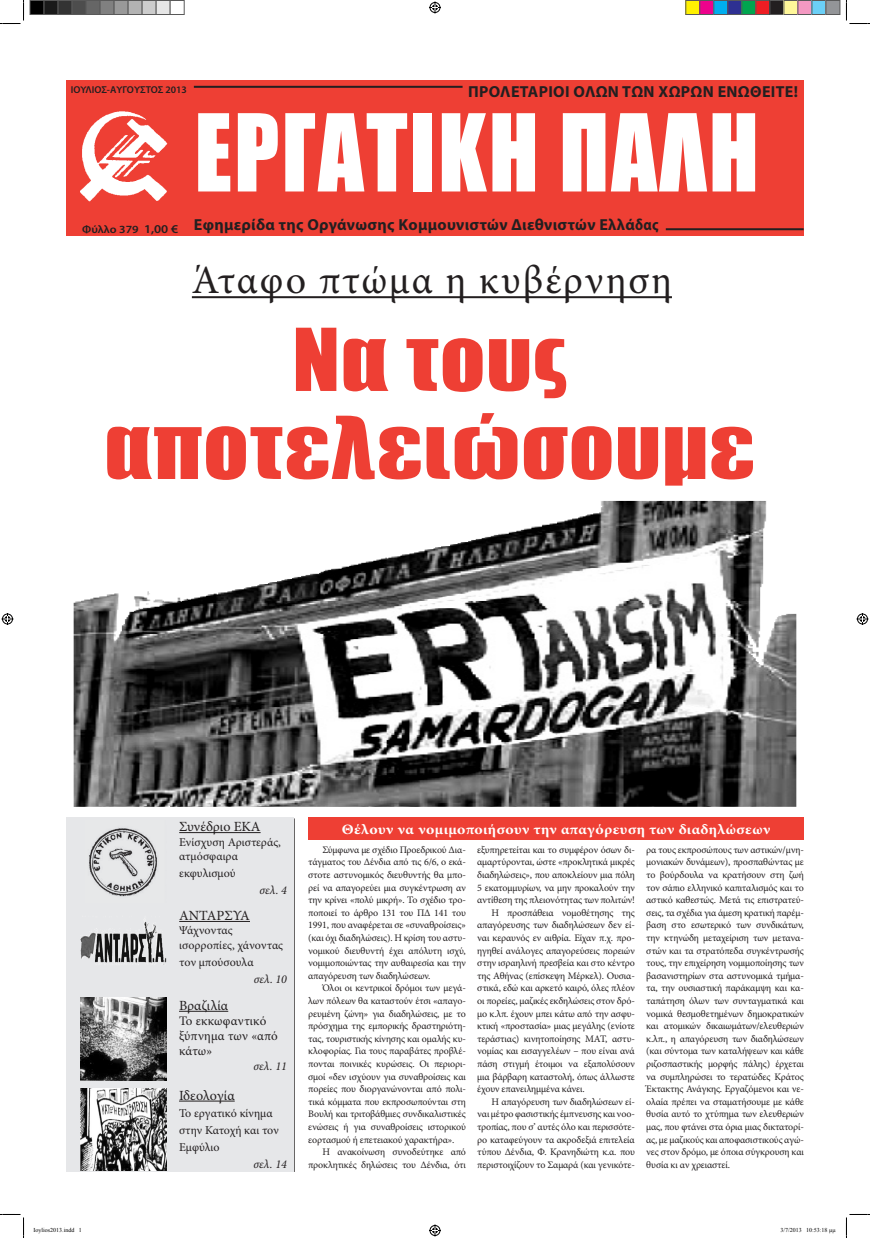
<style>
.page{position:relative;width:870px;height:1238px;background:#fff}
.page>*{position:absolute;margin:0;border:0;box-sizing:border-box;transform-origin:0 0}
.t1{font:99px "Impact";letter-spacing:.025em;color:#fff;scale:.91 1}
.t2{font:80px/88px "Impact";letter-spacing:.015em;color:#ee3f34;text-align:center;scale:1.1 1}
.t3{font:40px "Minion Pro";letter-spacing:.05em;color:#231f20}
.t4{font:700 16px "Myriad Pro";letter-spacing:.02em;color:#231f20}
.t5{font:700 14.2px "Minion Pro";letter-spacing:.02em;color:#fff;scale:1.11 1}
.t6{font:14px "Minion Pro";color:#231f20}
.t7{font:13px/15px "Minion Pro";letter-spacing:.005em;color:#231f20}
.t8{font:12px/14.4px "Minion Pro";color:#231f20}
.t9{font:italic 12px "Minion Pro";color:#231f20}
.t10{font:600 11px "Myriad Pro";color:#231f20;scale:1.1 1}
.t11{font:10px/12.6px "Minion Pro";letter-spacing:-.015em;color:#231f20;text-align:justify}
.t12{font:600 10px "Myriad Pro";color:#231f20}
.t13{font:6px "Times New Roman";color:#000}
.s1{font-size:12px}
</style>
<div class="page">
<div style="left:66px;top:80px;width:737px;height:156px;background:#ee3f34"></div>
<hr style="left:293px;top:818px;width:1px;height:354px;background:#231f20">
<div style="left:66px;top:817px;width:227px;height:355px;background:#e6e7e9"></div>
<hr style="left:194px;top:86px;width:268px;height:2px;background:#231f20">
<hr style="left:665px;top:228px;width:138px;height:2px;background:#231f20">
<div style="left:308px;top:817px;width:495px;height:22px;background:#ee3f34"></div>
<img style="left:80px;top:997px;width:86px;height:83px">
<hr style="left:192px;top:296px;width:479px;height:2px;background:#231f20">
<img style="left:74px;top:501px;width:721px;height:306px">
<hr style="left:179px;top:832px;width:81px;height:1px;background:#231f20">
<hr style="left:179px;top:1011px;width:49px;height:1px;background:#231f20">
<hr style="left:179px;top:1100px;width:55px;height:1px;background:#231f20">
<hr style="left:179px;top:921px;width:71px;height:1px;background:#231f20">
<img style="left:89px;top:828px;width:68px;height:69px">
<img style="left:81px;top:933px;width:85px;height:32px">
<img style="left:80px;top:111px;width:88px;height:91px">
<img style="left:80px;top:1088px;width:86px;height:82px">
<svg style="left:0;top:0;width:24px;height:24px"></svg>
<svg style="left:0;top:1214px;width:24px;height:24px"></svg>
<svg style="left:845px;top:0;width:24px;height:24px"></svg>
<svg style="left:845px;top:1214px;width:24px;height:24px"></svg>
<svg style="left:429px;top:2px;width:12px;height:12px"></svg>
<svg style="left:429px;top:1224px;width:12px;height:12px"></svg>
<svg style="left:2px;top:613px;width:12px;height:12px"></svg>
<svg style="left:856px;top:613px;width:12px;height:12px"></svg>
<div style="left:30px;top:1px;width:14px;height:14px;background:#000"></div>
<div style="left:30px;top:0;width:15px;height:15px;border:1px solid #595959"></div>
<div style="left:44px;top:1px;width:14px;height:14px;background:#1a1a1a"></div>
<div style="left:44px;top:0;width:15px;height:15px;border:1px solid #595959"></div>
<div style="left:58px;top:1px;width:14px;height:14px;background:#333"></div>
<div style="left:58px;top:0;width:15px;height:15px;border:1px solid #595959"></div>
<div style="left:72px;top:1px;width:14px;height:14px;background:#4d4d4d"></div>
<div style="left:72px;top:0;width:15px;height:15px;border:1px solid #595959"></div>
<div style="left:86px;top:1px;width:14px;height:14px;background:#666"></div>
<div style="left:86px;top:0;width:15px;height:15px;border:1px solid #595959"></div>
<div style="left:100px;top:1px;width:14px;height:14px;background:#808080"></div>
<div style="left:100px;top:0;width:15px;height:15px;border:1px solid #595959"></div>
<div style="left:114px;top:1px;width:14px;height:14px;background:#999"></div>
<div style="left:114px;top:0;width:15px;height:15px;border:1px solid #595959"></div>
<div style="left:128px;top:1px;width:14px;height:14px;background:#b3b3b3"></div>
<div style="left:128px;top:0;width:15px;height:15px;border:1px solid #595959"></div>
<div style="left:142px;top:1px;width:14px;height:14px;background:#ccc"></div>
<div style="left:142px;top:0;width:15px;height:15px;border:1px solid #595959"></div>
<div style="left:156px;top:1px;width:14px;height:14px;background:#e6e6e6"></div>
<div style="left:156px;top:0;width:15px;height:15px;border:1px solid #595959"></div>
<div style="left:170px;top:0;width:15px;height:15px;border:1px solid #595959"></div>
<div style="left:685px;top:1px;width:14px;height:14px;background:#fff101"></div>
<div style="left:685px;top:0;width:15px;height:15px;border:1px solid #595959"></div>
<div style="left:699px;top:1px;width:14px;height:14px;background:#ed028c"></div>
<div style="left:699px;top:0;width:15px;height:15px;border:1px solid #595959"></div>
<div style="left:713px;top:1px;width:14px;height:14px;background:#00aeef"></div>
<div style="left:713px;top:0;width:15px;height:15px;border:1px solid #595959"></div>
<div style="left:727px;top:1px;width:14px;height:14px;background:#2e3092"></div>
<div style="left:727px;top:0;width:15px;height:15px;border:1px solid #595959"></div>
<div style="left:741px;top:1px;width:14px;height:14px;background:#00a54f"></div>
<div style="left:741px;top:0;width:15px;height:15px;border:1px solid #595959"></div>
<div style="left:755px;top:1px;width:14px;height:14px;background:#ee1d23"></div>
<div style="left:755px;top:0;width:15px;height:15px;border:1px solid #595959"></div>
<div style="left:769px;top:1px;width:14px;height:14px;background:#231f20"></div>
<div style="left:769px;top:0;width:15px;height:15px;border:1px solid #595959"></div>
<div style="left:783px;top:1px;width:14px;height:14px;background:#fff79a"></div>
<div style="left:783px;top:0;width:15px;height:15px;border:1px solid #595959"></div>
<div style="left:797px;top:1px;width:14px;height:14px;background:#f499c2"></div>
<div style="left:797px;top:0;width:15px;height:15px;border:1px solid #595959"></div>
<div style="left:811px;top:1px;width:14px;height:14px;background:#6bcff6"></div>
<div style="left:811px;top:0;width:15px;height:15px;border:1px solid #595959"></div>
<div style="left:825px;top:1px;width:14px;height:14px;background:#939598"></div>
<div style="left:825px;top:0;width:15px;height:15px;border:1px solid #595959"></div>
<p class="t12" style="left:71px;top:83px;width:118px">ΙΟΥΛΙΟΣ-ΑΥΓΟΥΣΤΟΣ 2013</p>
<p class="t4" style="left:468px;top:81px;width:331px">ΠΡΟΛΕΤΑΡΙΟΙ ΟΛΩΝ ΤΩΝ ΧΩΡΩΝ ΕΝΩΘΕΙΤΕ!</p>
<p class="t1" style="left:194px;top:76px;width:621px">ΕΡΓΑΤΙΚΗ ΠΑΛΗ</p>
<p class="t10" style="left:82px;top:223px;width:89px">Φύλλο 379 <span class="s1">1,00 €</span></p>
<p class="t4" style="left:194px;top:214px;width:466px">Εφημερίδα της Οργάνωσης Κομμουνιστών Διεθνιστών Ελλάδας</p>
<p class="t3" style="left:192px;top:254px;width:481px">Άταφο πτώμα η κυβέρνηση</p>
<p class="t2" style="left:105px;top:313px;width:592px">Να τους αποτελειώσουμε</p>
<p class="t6" style="left:179px;top:817px;width:83px">Συνέδριο ΕΚΑ</p>
<p class="t8" style="left:179px;top:834px;width:103px">Ενίσχυση Αριστεράς, ατμόσφαιρα</p>
<p class="t8" style="left:179px;top:866px;width:58px">εκφυλισμού</p>
<p class="t9" style="left:259px;top:882px;width:29px">σελ. 4</p>
<p class="t6" style="left:179px;top:906px;width:72px">ΑΝΤΑΡΣΥΑ</p>
<p class="t8" style="left:179px;top:923px;width:105px">Ψάχνοντας ισορροπίες, χάνοντας</p>
<p class="t8" style="left:179px;top:955px;width:76px">τον μπούσουλα</p>
<p class="t9" style="left:253px;top:970px;width:35px">σελ. 10</p>
<p class="t6" style="left:179px;top:996px;width:51px">Βραζιλία</p>
<p class="t7" style="left:179px;top:1013px;width:100px">Το εκκωφαντικό ξύπνημα των «από κάτω»</p>
<p class="t9" style="left:253px;top:1058px;width:35px">σελ. 11</p>
<p class="t6" style="left:179px;top:1085px;width:57px">Ιδεολογία</p>
<p class="t8" style="left:179px;top:1104px;width:101px;line-height:17px">Το εργατικό κίνημα στην Κατοχή και τον<br>Εμφύλιο</p>
<p class="t9" style="left:253px;top:1155px;width:35px">σελ. 14</p>
<p class="t5" style="left:341px;top:819px;width:387px">Θέλουν να νομιμοποιήσουν την απαγόρευση των διαδηλώσεων</p>
<p class="t11" style="left:308px;top:843px;width:159px;text-indent:14px">Σύμφωνα με σχέδιο Προεδρικού Δια&shy;τάγματος του Δένδια από τις 6/6, ο εκά&shy;στοτε αστυνομικός διευθυντής θα μπο&shy;ρεί να απαγορεύει μια συγκέντρωση αν την κρίνει «πολύ μικρή». Το σχέδιο τρο&shy;ποποιεί το άρθρο 131 του ΠΔ 141 του 1991, που αναφέρεται σε «συναθροίσεις» (και όχι διαδηλώσεις). Η κρίση του αστυ&shy;νομικού διευθυντή έχει απόλυτη ισχύ, νομιμοποιώντας την αυθαιρεσία και την απαγόρευση των διαδηλώσεων.</p>
<p class="t11" style="left:308px;top:982px;width:159px;text-indent:14px">Όλοι οι κεντρικοί δρόμοι των μεγά&shy;λων πόλεων θα καταστούν έτσι «απαγο&shy;ρευμένη ζώνη» για διαδηλώσεις, με το πρόσχημα της εμπορικής δραστηριότη&shy;τας, τουριστικής κίνησης και ομαλής κυ&shy;κλοφορίας. Για τους παραβάτες προβλέ&shy;πονται ποινικές κυρώσεις. Οι περιορι&shy;σμοί «δεν ισχύουν για συναθροίσεις και πορείες που διοργανώνονται από πολι&shy;τικά κόμματα που εκπροσωπούνται στη Βουλή και τριτοβάθμιες συνδικαλιστικές ενώσεις ή για συναθροίσεις ιστορικού εορτασμού ή επετειακού χαρακτήρα».</p>
<p class="t11" style="left:308px;top:1145px;width:159px;text-align:right">Η ανακοίνωση συνοδεύτηκε από προκλητικές δηλώσεις του Δένδια, ότι</p>
<p class="t11" style="left:477px;top:843px;width:159px">εξυπηρετείται και το συμφέρον όσων δι&shy;αμαρτύρονται, ώστε «προκλητικά μικρές διαδηλώσεις», που αποκλείουν μια πόλη 5 εκατομμυρίων, να μην προκαλούν την αντίθεση της πλειονότητας των πολιτών!</p>
<p class="t11" style="left:477px;top:906px;width:159px;text-indent:14px">Η προσπάθεια νομοθέτησης της απαγόρευσης των διαδηλώσεων δεν εί&shy;ναι κεραυνός εν αιθρία. Είχαν π.χ. προ&shy;ηγηθεί ανάλογες απαγορεύσεις πορειών στην ισραηλινή πρεσβεία και στο κέντρο της Αθήνας (επίσκεψη Μέρκελ). Ουσια&shy;στικά, εδώ και αρκετό καιρό, όλες πλέον οι πορείες, μαζικές εκδηλώσεις στον δρό&shy;μο κ.λπ. έχουν μπει κάτω από την ασφυ&shy;κτική «προστασία» μιας μεγάλης (ενίοτε τεράστιας) κινητοποίησης ΜΑΤ, αστυ&shy;νομίας και εισαγγελέων – που είναι ανά πάση στιγμή έτοιμοι να εξαπολύσουν μια βάρβαρη καταστολή, όπως άλλωστε έχουν επανειλημμένα κάνει.</p>
<p class="t11" style="left:477px;top:1095px;width:159px;text-indent:14px">Η απαγόρευση των διαδηλώσεων εί&shy;ναι μέτρο φασιστικής έμπνευσης και νοο&shy;τροπίας, που σ’ αυτές όλο και περισσότε&shy;ρο καταφεύγουν τα ακροδεξιά επιτελεία τύπου Δένδια, Φ. Κρανηδιώτη κ.α. που περιστοιχίζουν το Σαμαρά (και γενικότε-</p>
<p class="t11" style="left:646px;top:843px;width:159px">ρα τους εκπροσώπους των αστικών/μνη&shy;μονιακών δυνάμεων), προσπαθώντας με το βούρδουλα να κρατήσουν στη ζωή τον σάπιο ελληνικό καπιταλισμός και το αστικό καθεστώς. Μετά τις επιστρατεύ&shy;σεις, τα σχέδια για άμεση κρατική παρέμ&shy;βαση στο εσωτερικό των συνδικάτων, την κτηνώδη μεταχείριση των μετανα&shy;στών και τα στρατόπεδα συγκέντρωσής τους, την επιχείρηση νομιμοποίησης των βασανιστηρίων στα αστυνομικά τμήμα&shy;τα, την ουσιαστική παράκαμψη και κα&shy;ταπάτηση όλων των συνταγματικά και νομικά θεσμοθετημένων δημοκρατικών και ατομικών δικαιωμάτων/ελευθεριών κ.λπ., η απαγόρευση των διαδηλώσεων (και σύντομα των καταλήψεων και κάθε ριζοσπαστικής μορφής πάλης) έρχεται να συμπληρώσει το τερατώδες Κράτος Έκτακτης Ανάγκης. Εργαζόμενοι και νε&shy;ολαία πρέπει να σταματήσουμε με κάθε θυσία αυτό το χτύπημα των ελευθεριών μας, που φτάνει στα όρια μιας δικτατορί&shy;ας, με μαζικούς και αποφασιστικούς αγώ&shy;νες στον δρόμο, με όποια σύγκρουση και θυσία κι αν χρειαστεί.</p>
<p class="t13" style="left:34px;top:1226px;width:50px">Ioylios2013.indd 1</p>
<p class="t13" style="left:780px;top:1226px;width:57px">3/7/2013 10:53:18 μμ</p>
</div>
